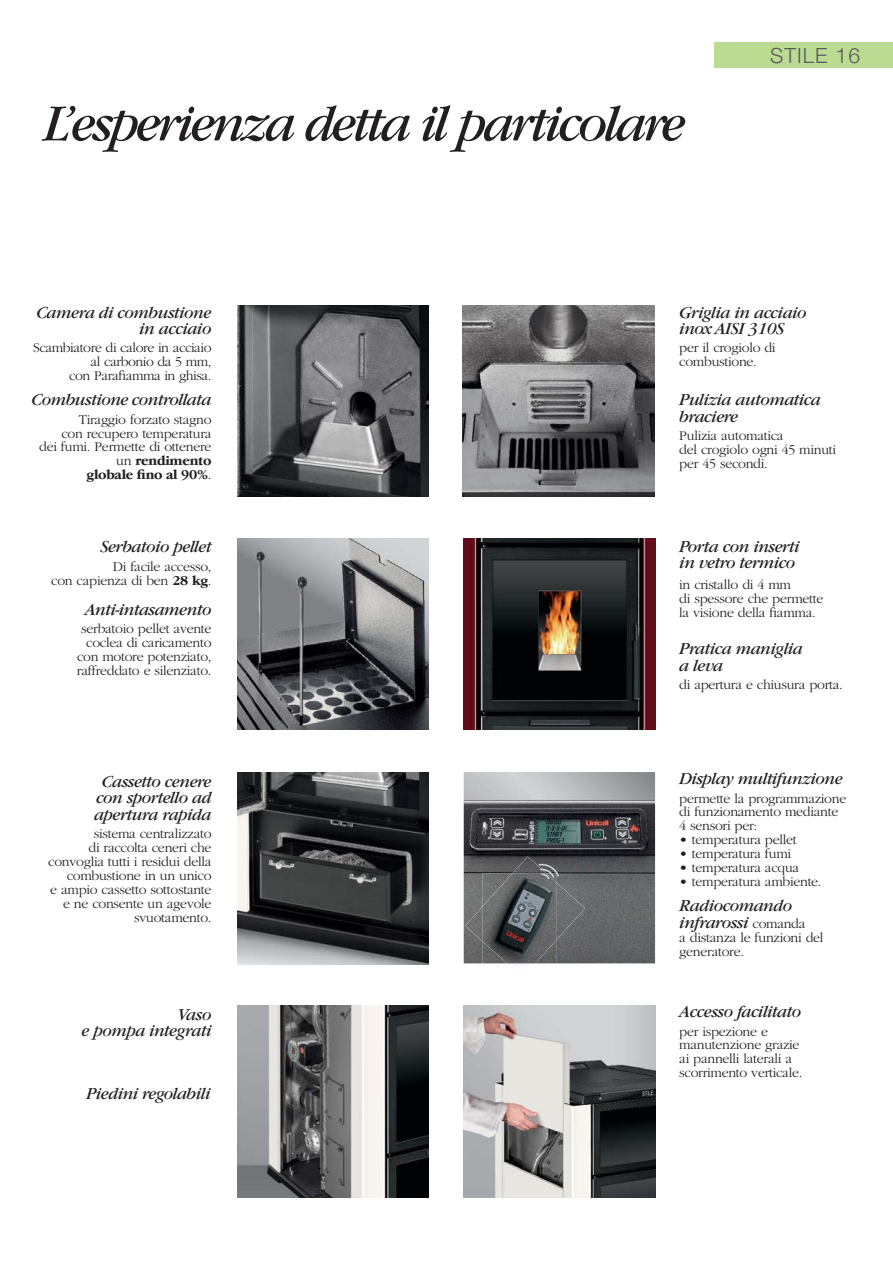
<style>
.page{position:relative;width:893px;height:1263px;background:#fff}
.page>*{position:absolute;margin:0;border:0;box-sizing:border-box;transform-origin:0 0}
.t1{font:italic 54px "Garamond";letter-spacing:-.06em;color:#231f20}
.t2{font:300 21px "Helvetica Neue";letter-spacing:.05em;color:#58595b}
.t3{font:italic 17.55px/16.5px "Garamond";letter-spacing:-.03em;color:#231f20}
.t4{font:300 13.95px/14px "Garamond";letter-spacing:-.02em;color:#231f20}
.t5{font:700 13.95px/14px "Garamond IT Cby BT";letter-spacing:-.02em;color:#231f20;text-align:right}
.s1{font-family:"Garamond";font-weight:300}
.s2{font-family:"Garamond IT Cby BT";font-weight:700}
.s3{font-weight:300;font-style:normal;font-size:13.95px}
</style>
<div class="page">
<img style="left:237px;top:305px;width:191px;height:192px">
<img style="left:237px;top:538px;width:191px;height:192px">
<img style="left:238px;top:773px;width:191px;height:191px">
<img style="left:237px;top:1006px;width:191px;height:191px">
<img style="left:463px;top:305px;width:191px;height:192px">
<img style="left:464px;top:538px;width:191px;height:192px">
<img style="left:464px;top:772px;width:191px;height:191px">
<img style="left:464px;top:1006px;width:191px;height:191px">
<img style="left:535px;top:963px;width:22px;height:1px">
<img style="left:483px;top:963px;width:24px;height:1px">
<img style="left:483px;top:873px;width:74px;height:90px">
<img style="left:513px;top:856px;width:33px;height:17px">
<img style="left:465px;top:883px;width:120px;height:58px">
<img style="left:507px;top:963px;width:28px;height:1px">
<svg style="left:538px;top:862px;width:22px;height:18px"></svg>
<div style="left:714px;top:43px;width:179px;height:25px;background:#bbdb92"></div>
<h1 class="t1" style="left:43px;top:105px;width:645px">L’esperienza detta il particolare</h1>
<h2 class="t2" style="left:770px;top:48px;width:91px">STILE 16</h2>
<p class="t3" style="left:36px;top:306px;width:177px;text-align:right">Camera di combustione in acciaio</p>
<p class="t4" style="left:33px;top:342px;width:180px;text-align:right">Scambiatore di calore in acciaio al carbonio da 5 mm,<br>con Parafiamma in ghisa.</p>
<p class="t3" style="left:32px;top:393px;width:182px">Combustione controllata</p>
<p class="t4" style="left:39px;top:413px;width:174px;text-align:right">Tiraggio forzato stagno<br>con recupero temperatura<br>dei fumi. Permette di ottenere</p>
<p class="t5" style="left:87px;top:455px;width:126px"><span class="s1">un</span> rendimento globale fino al 90%<span class="s1">.</span></p>
<p class="t3" style="left:100px;top:540px;width:113px">Serbatoio pellet</p>
<p class="t4" style="left:51px;top:560px;width:162px;text-align:right">Di facile accesso,<br>con capienza di ben <span class="s2">28 kg</span>.</p>
<p class="t3" style="left:85px;top:603px;width:128px">Anti-intasamento</p>
<p class="t4" style="left:77px;top:623px;width:136px;text-align:right">serbatoio pellet avente coclea di caricamento con motore potenziato, raffreddato e silenziato.</p>
<p class="t3" style="left:94px;top:775px;width:119px;text-align:center">Cassetto cenere con sportello ad apertura rapida</p>
<p class="t4" style="left:48px;top:828px;width:165px;text-align:right">sistema centralizzato<br>di raccolta ceneri che convoglia tutti i residui della combustione in un unico<br>e ampio cassetto sottostante e ne consente un agevole svuotamento.</p>
<p class="t3" style="left:679px;top:306px;width:129px">Griglia in acciaio inox AISI 310S</p>
<p class="t4" style="left:679px;top:342px;width:98px">per il crogiolo di combustione.</p>
<p class="t3" style="left:679px;top:393px;width:143px">Pulizia automatica braciere</p>
<p class="t4" style="left:679px;top:430px;width:158px">Pulizia automatica<br>del crogiolo ogni 45 minuti per 45 secondi.</p>
<p class="t3" style="left:679px;top:540px;width:122px">Porta con inserti in vetro termico</p>
<p class="t4" style="left:679px;top:579px;width:146px">in cristallo di 4 mm<br>di spessore che permette la visione della fiamma.</p>
<p class="t3" style="left:679px;top:642px;width:125px">Pratica maniglia a leva</p>
<p class="t4" style="left:679px;top:678px;width:165px">di apertura e chiusura porta.</p>
<p class="t3" style="left:679px;top:772px;width:165px">Display multifunzione</p>
<p class="t4" style="left:679px;top:792px;width:169px">permette la programmazione di funzionamento mediante<br>4 sensori per:</p>
<p class="t4" style="left:679px;top:834px;width:119px">• temperatura pellet</p>
<p class="t4" style="left:679px;top:848px;width:113px">• temperatura fumi</p>
<p class="t4" style="left:679px;top:862px;width:121px">• temperatura acqua</p>
<p class="t4" style="left:679px;top:876px;width:144px">• temperatura ambiente.</p>
<p class="t3" style="left:679px;top:899px;width:128px">Radiocomando infrarossi <span class="s3">comanda</span></p>
<p class="t4" style="left:679px;top:931px;width:146px">a distanza le funzioni del generatore.</p>
<p class="t3" style="left:82px;top:1008px;width:131px;text-align:right">Vaso<br>e pompa integrati</p>
<p class="t3" style="left:679px;top:1005px;width:123px">Accesso facilitato</p>
<p class="t4" style="left:679px;top:1025px;width:125px">per ispezione e manutenzione grazie ai pannelli laterali a scorrimento verticale.</p>
<p class="t3" style="left:86px;top:1087px;width:126px">Piedini regolabili</p>
</div>
